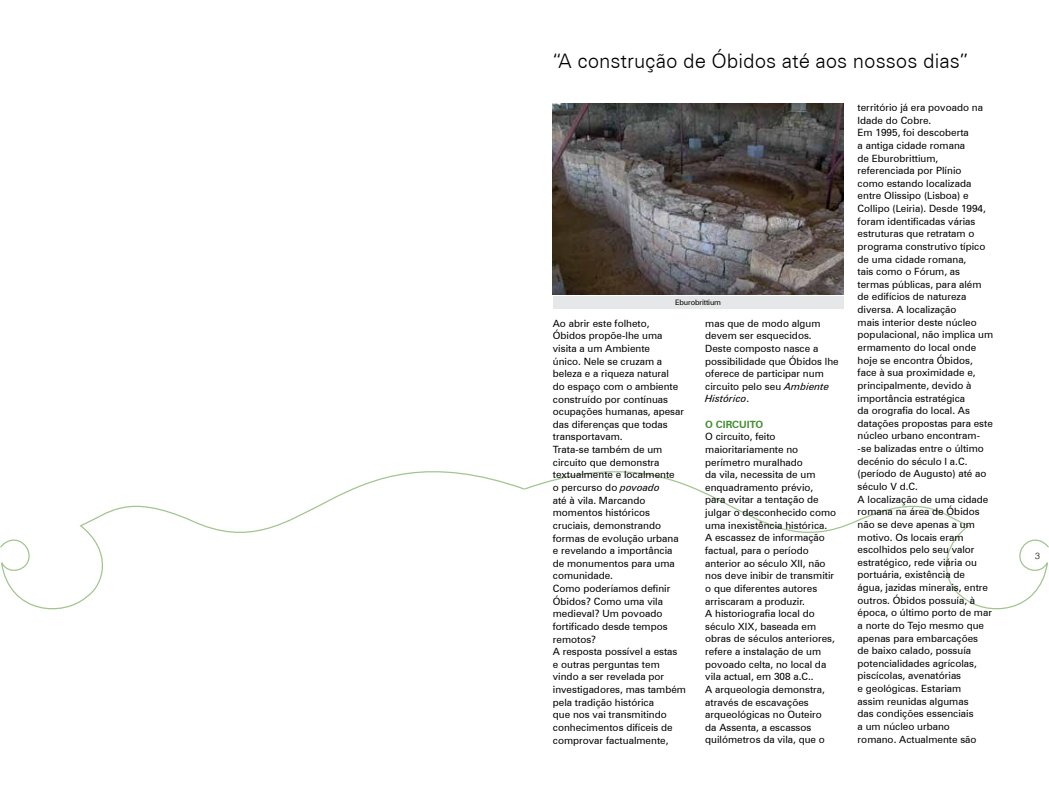
<style>
.page{position:relative;width:1049px;height:798px;background:#fff}
.page>*{position:absolute;margin:0;border:0;box-sizing:border-box;transform-origin:0 0}
.t1{font:300 20px "Zurich BT";color:#000}
.t2{font:10px/12.6px "Zurich BT";color:#000}
.t3{font:700 10px "Zurich BT";color:#458e34}
.t4{font:300 8.75px "Helv";color:#000}
.t5{font:7.5px "Zurich BT";letter-spacing:-.02em;color:#000}
.s1{font-style:italic}
</style>
<div class="page">
<svg style="left:0;top:471px;width:523px;height:139px"></svg>
<svg style="left:523px;top:471px;width:526px;height:139px"></svg>
<img style="left:553px;top:104px;width:290px;height:190px">
<div style="left:553px;top:297px;width:290px;height:12px;background:#e6e7e8"></div>
<h1 class="t1" style="left:553px;top:49px;width:417px">“A construção de Óbidos até aos nossos dias”</h1>
<p class="t5" style="left:675px;top:298px;width:47px">Eburobrittium</p>
<p class="t2" style="left:553px;top:317px;width:135px">Ao abrir este folheto,<br>Óbidos propõe-lhe uma visita a um Ambiente<br>único. Nele se cruzam a beleza e a riqueza natural<br>do espaço com o ambiente construído por contínuas ocupações humanas, apesar das diferenças que todas transportavam.<br>Trata-se também de um circuito que demonstra textualmente e localmente<br>o percurso do <span class="s1">povoado<br></span>até à vila. Marcando momentos históricos cruciais, demonstrando formas de evolução urbana e revelando a importância de monumentos para uma comunidade.<br>Como poderíamos definir<br>Óbidos? Como uma vila medieval? Um povoado fortificado desde tempos remotos?<br>A resposta possível a estas<br>e outras perguntas tem vindo a ser revelada por investigadores, mas também pela tradição histórica<br>que nos vai transmitindo conhecimentos difíceis de comprovar factualmente,</p>
<p class="t2" style="left:705px;top:316px;width:135px">mas que de modo algum devem ser esquecidos.<br>Deste composto nasce a possibilidade que Óbidos lhe oferece de participar num circuito pelo seu <span class="s1">Ambiente<br>Histórico</span>.</p>
<p class="t3" style="left:705px;top:418px;width:60px">O CIRCUITO</p>
<p class="t2" style="left:705px;top:430px;width:133px">O circuito, feito maioritariamente no perímetro muralhado<br>da vila, necessita de um enquadramento prévio,<br>para evitar a tentação de julgar o desconhecido como uma inexistência histórica.<br>A escassez de informação factual, para o período anterior ao século XII, não nos deve inibir de transmitir o que diferentes autores arriscaram a produzir.<br>A historiografia local do século XIX, baseada em obras de séculos anteriores, refere a instalação de um povoado celta, no local da vila actual, em 308 a.C..<br>A arqueologia demonstra, através de escavações arqueológicas no Outeiro<br>da Assenta, a escassos quilómetros da vila, que o</p>
<p class="t2" style="left:857px;top:101px;width:137px">território já era povoado na<br>Idade do Cobre.<br>Em 1995, foi descoberta<br>a antiga cidade romana<br>de Eburobrittium, referenciada por Plínio<br>como estando localizada entre Olissipo (Lisboa) e<br>Collipo (Leiria). Desde 1994, foram identificadas várias estruturas que retratam o programa construtivo típico de uma cidade romana,<br>tais como o Fórum, as termas públicas, para além de edifícios de natureza diversa. A localização<br>mais interior deste núcleo populacional, não implica um ermamento do local onde hoje se encontra Óbidos, face à sua proximidade e, principalmente, devido à importância estratégica<br>da orografia do local. As datações propostas para este núcleo urbano encontram--se balizadas entre o último decénio do século I a.C. (período de Augusto) até ao século V d.C.<br>A localização de uma cidade romana na área de Óbidos não se deve apenas a um motivo. Os locais eram escolhidos pelo seu valor estratégico, rede viária ou portuária, existência de<br>água, jazidas minerais, entre outros. Óbidos possuía, à época, o último porto de mar a norte do Tejo mesmo que apenas para embarcações<br>de baixo calado, possuía potencialidades agrícolas, piscícolas, avenatórias<br>e geológicas. Estariam<br>assim reunidas algumas<br>das condições essenciais<br>a um núcleo urbano<br>romano. Actualmente são</p>
<p class="t4" style="left:1035px;top:550px;width:6px">3</p>
</div>
